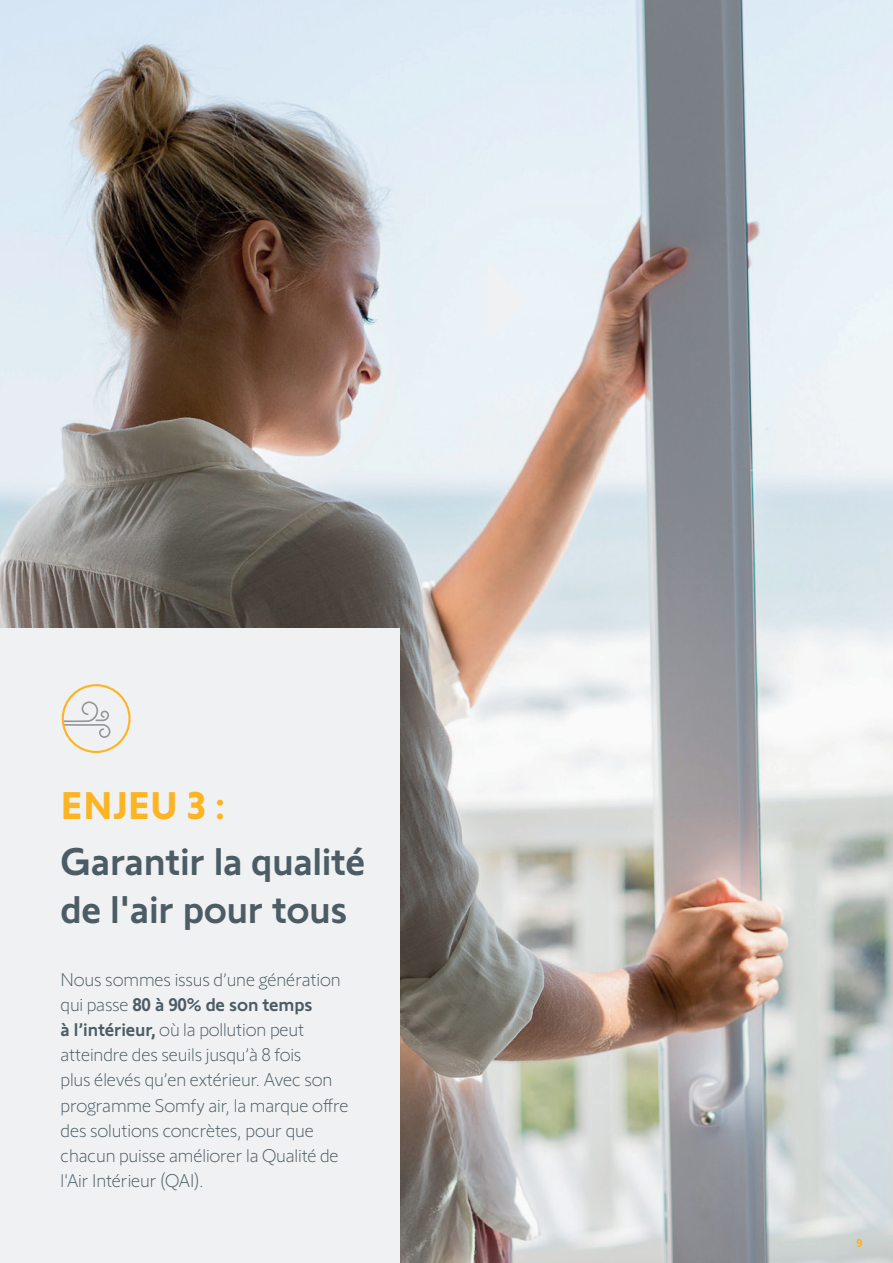
<style>
.page{position:relative;width:893px;height:1263px;background:#fff}
.page>*{position:absolute;margin:0;border:0;box-sizing:border-box;transform-origin:0 0}
.t1{font:500 39.75px/47.7px "Somfy Sans";letter-spacing:-.01em;color:#4c5c65}
.t2{font:700 39.75px "Somfy Sans";letter-spacing:-.01em;color:#fcb423}
.t3{font:300 18.9px/25.2px "Somfy Sans";letter-spacing:-.01em;color:#4c5c65}
.t4{font:700 12px "Somfy Sans";color:#fcb423}
.s1{font-weight:500}
</style>
<div class="page">
<img style="left:0;top:0;width:893px;height:1263px">
<div style="left:0;top:628px;width:399px;height:635px;background:#f0f1f2"></div>
<div style="left:487px;top:262px;width:38px;height:79px;background:#edf1f4"></div>
<svg style="left:63px;top:701px;width:47px;height:37px"></svg>
<div style="left:62px;top:684px;width:69px;height:69px;border:2px solid #fcb423;border-radius:50%"></div>
<h1 class="t2" style="left:61px;top:773px;width:166px">ENJEU 3 :</h1>
<h1 class="t1" style="left:61px;top:833px;width:306px">Garantir la qualité de l'air pour tous</h1>
<p class="t3" style="left:61px;top:965px;width:290px">Nous sommes issus d’une génération qui passe <span class="s1">80 à 90% de son temps<br>à l’intérieur,</span> où la pollution peut atteindre des seuils jusqu’à 8 fois<br>plus élevés qu’en extérieur. Avec son programme Somfy air, la marque offre des solutions concrètes, pour que chacun puisse améliorer la Qualité de l'Air Intérieur (QAI).</p>
<p class="t4" style="left:857px;top:1233px;width:7px">9</p>
</div>
